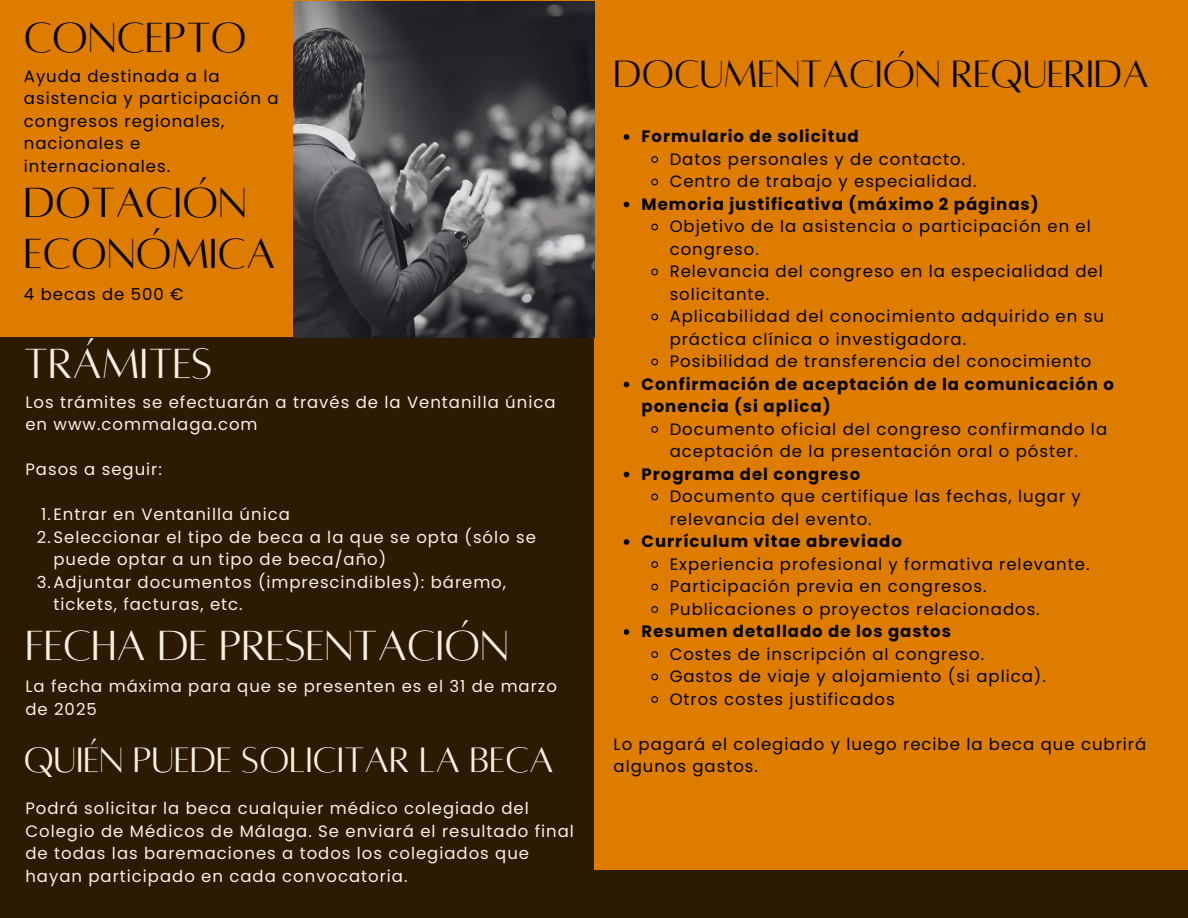
<style>
.page{position:relative;width:1188px;height:918px;background:#de7c00}
.page>*{position:absolute;margin:0;border:0;box-sizing:border-box;transform-origin:0 0}
.t1{font:46.5px "Alta regular";color:#f8f0e5}
.t2{font:46.5px/50.7px "Alta regular";color:#000}
.t3{font:46.5px "Alta regular";color:#040303}
.t4{font:42px "Alta regular";color:#040303}
.t5{font:39px "Alta regular";color:#f8f0e5}
.t6{font:16.5px/22.5px "Poppins";letter-spacing:.06em;color:#040303}
.t7{font:16.5px/22.5px "Poppins";letter-spacing:.06em;color:#f8f0e5}
.t8{font:700 16.5px/22.5px "Poppins";letter-spacing:.06em;color:#040303}
</style>
<div class="page">
<div style="left:594px;top:871px;width:594px;height:47px;background:#2d1a02"></div>
<div style="left:0;top:337px;width:594px;height:581px;background:#2d1a02"></div>
<img style="left:294px;top:1px;width:300px;height:337px">
<svg style="left:624px;top:134px;width:5px;height:6px"></svg>
<svg style="left:651px;top:156px;width:7px;height:7px"></svg>
<svg style="left:651px;top:178px;width:7px;height:8px"></svg>
<svg style="left:624px;top:202px;width:5px;height:5px"></svg>
<svg style="left:651px;top:223px;width:7px;height:8px"></svg>
<svg style="left:651px;top:268px;width:7px;height:8px"></svg>
<svg style="left:651px;top:313px;width:7px;height:8px"></svg>
<svg style="left:651px;top:358px;width:7px;height:8px"></svg>
<svg style="left:624px;top:382px;width:5px;height:5px"></svg>
<svg style="left:651px;top:426px;width:7px;height:7px"></svg>
<svg style="left:624px;top:472px;width:5px;height:5px"></svg>
<svg style="left:651px;top:493px;width:7px;height:8px"></svg>
<svg style="left:624px;top:539px;width:5px;height:6px"></svg>
<svg style="left:651px;top:561px;width:7px;height:7px"></svg>
<svg style="left:651px;top:583px;width:7px;height:8px"></svg>
<svg style="left:651px;top:606px;width:7px;height:7px"></svg>
<svg style="left:624px;top:629px;width:5px;height:6px"></svg>
<svg style="left:651px;top:651px;width:7px;height:7px"></svg>
<svg style="left:651px;top:673px;width:7px;height:8px"></svg>
<svg style="left:651px;top:696px;width:7px;height:7px"></svg>
<p class="t3" style="left:24px;top:15px;width:224px">CONCEPTO</p>
<h1 class="t6" style="left:24px;top:65px;width:256px">Ayuda destinada a la asistencia y participación a congresos regionales, nacionales e internacionales.</h1>
<h1 class="t2" style="left:24px;top:178px;width:253px">DOTACIÓN<br>ECONÓMICA</h1>
<p class="t6" style="left:24px;top:283px;width:161px">4 becas de 500 €</p>
<p class="t1" style="left:24px;top:341px;width:190px">TRÁMITES</p>
<p class="t7" style="left:25px;top:391px;width:532px">Los trámites se efectuarán a través de la Ventanilla única en www.commalaga.com</p>
<p class="t7" style="left:25px;top:458px;width:138px">Pasos a seguir:</p>
<p class="t7" style="left:41px;top:503px;width:250px">1.Entrar en Ventanilla única</p>
<p class="t7" style="left:53px;top:526px;width:484px;text-indent:-17px">2.Seleccionar el tipo de beca a la que se opta (sólo se puede optar a un tipo de beca/año)</p>
<p class="t7" style="left:53px;top:571px;width:454px;text-indent:-17px">3.Adjuntar documentos (imprescindibles): báremo, tickets, facturas, etc.</p>
<p class="t1" style="left:25px;top:623px;width:485px">FECHA DE PRESENTACIÓN</p>
<p class="t7" style="left:25px;top:675px;width:533px">La fecha máxima para que se presenten es el 31 de marzo de 2025</p>
<p class="t5" style="left:24px;top:741px;width:532px">QUIÉN PUEDE SOLICITAR LA BECA</p>
<h2 class="t7" style="left:25px;top:797px;width:550px">Podrá solicitar la beca cualquier médico colegiado del Colegio de Médicos de Málaga. Se enviará el resultado final de todas las baremaciones a todos los colegiados que hayan participado en cada convocatoria.</h2>
<p class="t4" style="left:614px;top:54px;width:537px">DOCUMENTACIÓN REQUERIDA</p>
<p class="t8" style="left:642px;top:125px;width:219px">Formulario de solicitud</p>
<p class="t6" style="left:670px;top:148px;width:297px">Datos personales y de contacto.</p>
<p class="t6" style="left:670px;top:170px;width:308px">Centro de trabajo y especialidad.</p>
<p class="t8" style="left:642px;top:193px;width:399px">Memoria justificativa (máximo 2 páginas)</p>
<p class="t6" style="left:670px;top:215px;width:423px">Objetivo de la asistencia o participación en el congreso.</p>
<p class="t6" style="left:670px;top:260px;width:435px">Relevancia del congreso en la especialidad del solicitante.</p>
<p class="t6" style="left:670px;top:305px;width:436px">Aplicabilidad del conocimiento adquirido en su práctica clínica o investigadora.</p>
<p class="t6" style="left:670px;top:350px;width:423px">Posibilidad de transferencia del conocimiento</p>
<p class="t8" style="left:642px;top:373px;width:474px">Confirmación de aceptación de la comunicación o ponencia (si aplica)</p>
<p class="t6" style="left:670px;top:418px;width:439px">Documento oficial del congreso confirmando la aceptación de la presentación oral o póster.</p>
<p class="t8" style="left:642px;top:463px;width:220px">Programa del congreso</p>
<p class="t6" style="left:670px;top:485px;width:413px">Documento que certifique las fechas, lugar y relevancia del evento.</p>
<p class="t8" style="left:642px;top:530px;width:262px">Currículum vitae abreviado</p>
<h1 class="t6" style="left:670px;top:553px;width:421px">Experiencia profesional y formativa relevante.</h1>
<p class="t6" style="left:670px;top:575px;width:318px">Participación previa en congresos.</p>
<h1 class="t6" style="left:670px;top:598px;width:372px">Publicaciones o proyectos relacionados.</h1>
<p class="t8" style="left:642px;top:620px;width:311px">Resumen detallado de los gastos</p>
<p class="t6" style="left:670px;top:643px;width:316px">Costes de inscripción al congreso.</p>
<p class="t6" style="left:670px;top:665px;width:378px">Gastos de viaje y alojamiento (si aplica).</p>
<p class="t6" style="left:670px;top:688px;width:227px">Otros costes justificados</p>
<p class="t6" style="left:614px;top:733px;width:534px">Lo pagará el colegiado y luego recibe la beca que cubrirá</p>
<p class="t6" style="left:614px;top:755px;width:146px">algunos gastos.</p>
</div>
